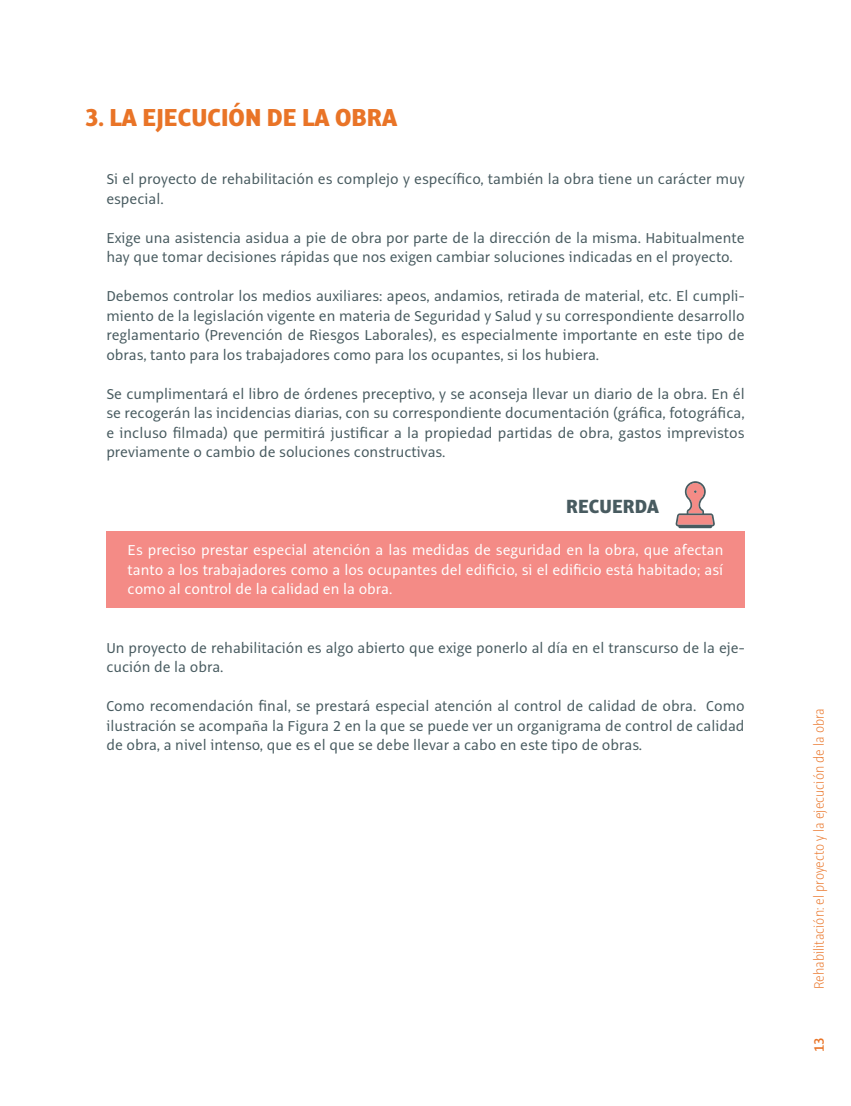
<style>
.page{position:relative;width:851px;height:1106px;background:#fff}
.page>*{position:absolute;margin:0;border:0;box-sizing:border-box;transform-origin:0 0}
.t1{font:800 27px "Alto Pro Con";color:#e97427}
.t2{font:800 21px "Alto Pro Con";color:#485b60}
.t3{font:15.75px/19.5px "Alto Pro";color:#485b60}
.t4{font:15.75px/19.5px "Alto Pro";color:#fff;text-align:justify}
.t5{font:200 15px "Alto Pro Con";color:#e97427}
.t6{font:600 15px "Alto Pro Con";color:#e97427}
</style>
<div class="page">
<svg style="left:675px;top:481px;width:40px;height:47px"></svg>
<div style="left:106px;top:531px;width:638px;height:76px;background:#f48b86"></div>
<h1 class="t1" style="left:85px;top:101px;width:314px">3. LA EJECUCIÓN DE LA OBRA</h1>
<p class="t3" style="left:106px;top:170px;width:639px">Si el proyecto de rehabilitación es complejo y específico, también la obra tiene un carácter muy especial.</p>
<p class="t3" style="left:106px;top:228px;width:639px">Exige una asistencia asidua a pie de obra por parte de la dirección de la misma. Habitualmente hay que tomar decisiones rápidas que nos exigen cambiar soluciones indicadas en el proyecto.</p>
<p class="t3" style="left:106px;top:287px;width:639px;text-align:justify">Debemos controlar los medios auxiliares: apeos, andamios, retirada de material, etc. El cumpli&shy;miento de la legislación vigente en materia de Seguridad y Salud y su correspondiente desarrollo reglamentario (Prevención de Riesgos Laborales), es especialmente importante en este tipo de obras, tanto para los trabajadores como para los ocupantes, si los hubiera.</p>
<p class="t3" style="left:106px;top:384px;width:639px;text-align:justify">Se cumplimentará el libro de órdenes preceptivo, y se aconseja llevar un diario de la obra. En él se recogerán las incidencias diarias, con su correspondiente documentación (gráfica, fotográfica, e incluso filmada) que permitirá justificar a la propiedad partidas de obra, gastos imprevistos previamente o cambio de soluciones constructivas.</p>
<p class="t2" style="left:566px;top:493px;width:94px">RECUERDA</p>
<p class="t4" style="left:128px;top:540px;width:597px">Es preciso prestar especial atención a las medidas de seguridad en la obra, que afectan tanto a los trabajadores como a los ocupantes del edificio, si el edificio está habitado; así como al control de la calidad en la obra.</p>
<p class="t3" style="left:106px;top:638px;width:639px">Un proyecto de rehabilitación es algo abierto que exige ponerlo al día en el transcurso de la eje&shy;cución de la obra.</p>
<p class="t3" style="left:106px;top:696px;width:639px;text-align:justify">Como recomendación final, se prestará especial atención al control de calidad de obra. Como ilustración se acompaña la Figura 2 en la que se puede ver un organigrama de control de calidad de obra, a nivel intenso, que es el que se debe llevar a cabo en este tipo de obras.</p>
<p class="t5" style="left:809px;top:989px;width:283px;rotate:-90deg">Rehabilitación: el proyecto y la ejecución de la obra</p>
<p class="t6" style="left:809px;top:1051px;width:16px;rotate:-90deg">13</p>
</div>
